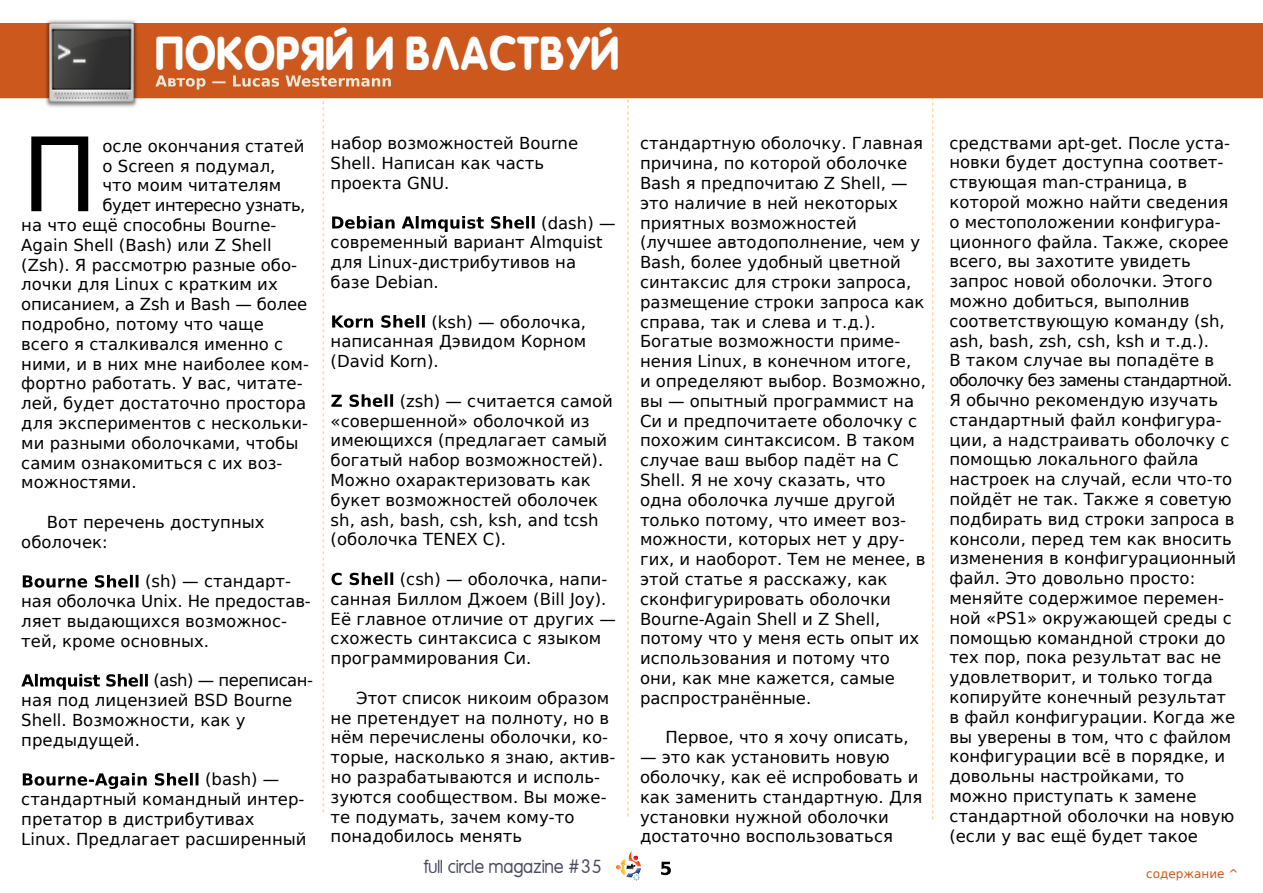
<style>
.page{position:relative;width:1263px;height:893px;background:#fff}
.page>*{position:absolute;margin:0;border:0;box-sizing:border-box;transform-origin:0 0}
.t1{font:102.45px "DejaVu Sans";color:#000}
.t2{font:700 45px "Mg Open Modata";color:#fff;scale:.9 1}
.t3{font:18px "Mg Open Modata";color:#4a4c63}
.t4{font:16.5px/19.8px "DejaVu Sans";color:#000}
.t5{font:16.5px "DejaVu Sans";letter-spacing:-.04em;color:#000}
.t6{font:12px "DejaVu Sans";color:#cd581e}
</style>
<div class="page">
<svg style="left:627px;top:98px;width:2px;height:718px"></svg>
<svg style="left:932px;top:98px;width:1px;height:721px"></svg>
<img style="left:616px;top:851px;width:25px;height:30px">
<svg style="left:661px;top:862px;width:10px;height:13px"></svg>
<svg style="left:23px;top:575px;width:64px;height:13px"></svg>
<svg style="left:95px;top:575px;width:43px;height:13px"></svg>
<svg style="left:21px;top:674px;width:79px;height:16px"></svg>
<svg style="left:106px;top:674px;width:42px;height:13px"></svg>
<svg style="left:23px;top:773px;width:124px;height:16px"></svg>
<svg style="left:155px;top:773px;width:43px;height:13px"></svg>
<svg style="left:491px;top:216px;width:44px;height:13px"></svg>
<div style="left:0;top:23px;width:1263px;height:75px;background:#cd581e"></div>
<img style="left:44px;top:20px;width:96px;height:87px">
<svg style="left:155px;top:76px;width:51px;height:14px"></svg>
<svg style="left:212px;top:81px;width:14px;height:2px"></svg>
<svg style="left:233px;top:76px;width:46px;height:11px"></svg>
<svg style="left:285px;top:76px;width:199px;height:736px"></svg>
<h2 class="t2" style="left:156px;top:28px;width:518px">ПОКОРЯЙ И ВЛАСТВУЙ</h2>
<h1 class="t1" style="left:21px;top:116px;width:78px">П</h1>
<p class="t4" style="left:103px;top:136px;width:203px">осле окончания статей</p>
<p class="t4" style="left:103px;top:156px;width:174px">о Screen я подумал,</p>
<p class="t4" style="left:103px;top:176px;width:180px">что моим читателям</p>
<p class="t5" style="left:103px;top:196px;width:204px">будет интересно узнать,</p>
<p class="t4" style="left:21px;top:215px;width:257px">на что ещё способны Bourne-</p>
<p class="t4" style="left:21px;top:235px;width:252px">Again Shell (Bash) или Z Shell</p>
<p class="t4" style="left:21px;top:255px;width:277px">(Zsh). Я рассмотрю разные обо-</p>
<p class="t4" style="left:21px;top:275px;width:258px">лочки для Linux с кратким их</p>
<p class="t4" style="left:21px;top:295px;width:287px">описанием, а Zsh и Bash — более</p>
<p class="t4" style="left:21px;top:314px;width:244px">подробно, потому что чаще</p>
<p class="t4" style="left:21px;top:334px;width:264px">всего я сталкивался именно с</p>
<p class="t4" style="left:21px;top:354px;width:289px">ними, и в них мне наиболее ком-</p>
<p class="t4" style="left:21px;top:374px;width:283px">фортно работать. У вас, читате-</p>
<p class="t4" style="left:21px;top:394px;width:286px">лей, будет достаточно простора</p>
<p class="t4" style="left:21px;top:413px;width:288px">для экспериментов с нескольки-</p>
<p class="t4" style="left:21px;top:433px;width:279px">ми разными оболочками, чтобы</p>
<p class="t4" style="left:21px;top:453px;width:263px">самим ознакомиться с их воз-</p>
<p class="t4" style="left:21px;top:473px;width:117px">можностями.</p>
<p class="t4" style="left:21px;top:512px;width:245px;text-indent:26px">Вот перечень доступных оболочек:</p>
<p class="t4" style="left:21px;top:572px;width:291px;text-indent:124px">(sh) — стандарт&shy;ная оболочка Unix. Не предостав&shy;ляет выдающихся возможнос&shy;тей, кроме основных.</p>
<p class="t4" style="left:21px;top:671px;width:293px;text-indent:132px">(ash) — переписан&shy;ная под лицензией BSD Bourne<br>Shell. Возможности, как у предыдущей.</p>
<p class="t4" style="left:21px;top:770px;width:287px;text-indent:184px">(bash) — стандартный командный интер&shy;претатор в дистрибутивах<br>Linux. Предлагает расширенный</p>
<p class="t4" style="left:331px;top:134px;width:249px">набор возможностей Bourne<br>Shell. Написан как часть проекта GNU.</p>
<p class="t4" style="left:331px;top:213px;width:286px;text-indent:211px">(dash) — современный вариант Almquist для Linux-дистрибутивов на базе Debian.</p>
<p class="t4" style="left:331px;top:312px;width:257px;text-align:justify;text-indent:101px">(ksh) — оболочка, написанная Дэвидом Корном (David Korn).</p>
<p class="t4" style="left:331px;top:391px;width:284px;text-indent:69px">(zsh) — считается самой «совершенной» оболочкой из имеющихся (предлагает самый богатый набор возможностей).<br>Можно охарактеризовать как букет возможностей оболочек sh, ash, bash, csh, ksh, and tcsh (оболочка TENEX C).</p>
<p class="t4" style="left:331px;top:569px;width:287px;text-indent:69px">(csh) — оболочка, напи&shy;санная Биллом Джоем (Bill Joy).<br>Её главное отличие от других — схожесть синтаксиса с языком программирования Си.</p>
<p class="t4" style="left:331px;top:688px;width:286px;text-indent:26px">Этот список никоим образом не претендует на полноту, но в нём перечислены оболочки, ко&shy;торые, насколько я знаю, актив&shy;но разрабатываются и исполь&shy;зуются сообществом. Вы може&shy;те подумать, зачем кому-то понадобилось менять</p>
<p class="t4" style="left:640px;top:134px;width:287px">стандартную оболочку. Главная причина, по которой оболочке<br>Bash я предпочитаю Z Shell, — это наличие в ней некоторых приятных возможностей (лучшее автодополнение, чем у<br>Bash, более удобный цветной синтаксис для строки запроса, размещение строки запроса как справа, так и слева и т.д.).<br>Богатые возможности приме&shy;нения Linux, в конечном итоге, и определяют выбор. Возможно, вы — опытный программист на<br>Си и предпочитаете оболочку с похожим синтаксисом. В таком случае ваш выбор падёт на C<br>Shell. Я не хочу сказать, что одна оболочка лучше другой только потому, что имеет воз&shy;можности, которых нет у дру&shy;гих, и наоборот. Тем не менее, в этой статье я расскажу, как сконфигурировать оболочки<br>Bourne-Again Shell и Z Shell, потому что у меня есть опыт их использования и потому что они, как мне кажется, самые распространённые.</p>
<p class="t4" style="left:665px;top:728px;width:245px">Первое, что я хочу описать,</p>
<p class="t4" style="left:640px;top:748px;width:284px">— это как установить новую оболочку, как её испробовать и как заменить стандартную. Для установки нужной оболочки достаточно воспользоваться</p>
<p class="t4" style="left:949px;top:133px;width:288px">средствами apt-get. После уста&shy;новки будет доступна соответ&shy;ствующая man-страница, в которой можно найти сведения о местоположении конфигура&shy;ционного файла. Также, скорее всего, вы захотите увидеть запрос новой оболочки. Этого можно добиться, выполнив соответствующую команду (sh, ash, bash, zsh, csh, ksh и т.д.).<br>В таком случае вы попадёте в оболочку без замены стандартной.<br>Я обычно рекомендую изучать стандартный файл конфигура&shy;ции, а надстраивать оболочку с помощью локального файла настроек на случай, если что-то пойдёт не так. Также я советую подбирать вид строки запроса в консоли, перед тем как вносить изменения в конфигурационный файл. Это довольно просто: меняйте содержимое перемен&shy;ной «PS1» окружающей среды с помощью командной строки до тех пор, пока результат вас не удовлетворит, и только тогда копируйте конечный результат в файл конфигурации. Когда же вы уверены в том, что с файлом конфигурации всё в порядке, и довольны настройками, то можно приступать к замене стандартной оболочки на новую (если у вас ещё будет такое</p>
<p class="t3" style="left:424px;top:857px;width:180px">full circle magazine #35</p>
<p class="t6" style="left:1146px;top:867px;width:94px">содержание ^</p>
</div>
